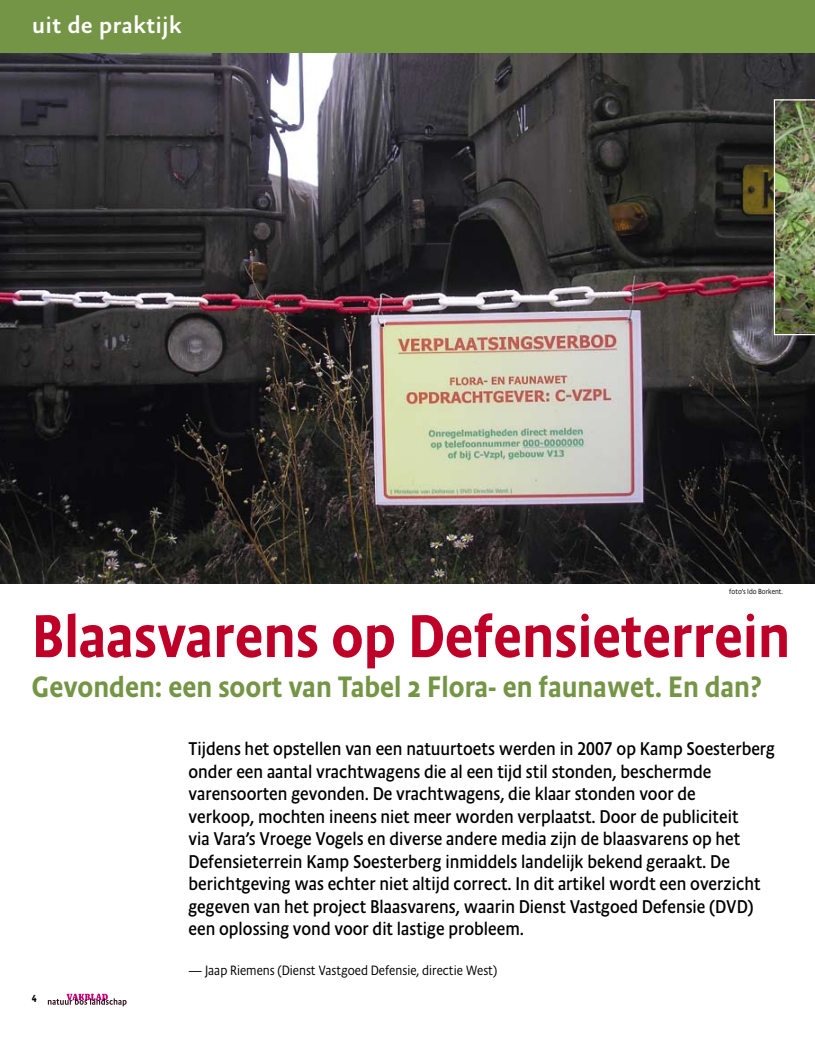
<style>
.page{position:relative;width:815px;height:1046px;background:#fff}
.page>*{position:absolute;margin:0;border:0;box-sizing:border-box;transform-origin:0 0}
.t1{font:500 61.25px "Absara Sans LF Head";color:#be0029}
.t2{font:500 30px "Absara Sans Head";color:#759546}
.t3{font:500 25px "Absara Sans TF";color:#fff}
.t4{font:18.75px/22.5px "Absara Sans TF Head";color:#000}
.t5{font:300 13.75px "Absara Sans TF Head";color:#000}
.t6{font:500 10.38px "Absara Sans TF Head";color:#000}
.t7{font:300 7.5px "Absara Sans LF Head";color:#000}
</style>
<div class="page">
<svg style="left:48px;top:993px;width:79px;height:13px"></svg>
<div style="left:0;top:0;width:815px;height:53px;background:#759546"></div>
<img style="left:0;top:53px;width:815px;height:530px">
<img style="left:774px;top:99px;width:41px;height:236px">
<h3 class="t3" style="left:32px;top:11px;width:151px">uit de praktijk</h3>
<p class="t7" style="left:729px;top:587px;width:55px">foto’s Ido Borkent.</p>
<h1 class="t1" style="left:32px;top:599px;width:760px">Blaasvarens op Defensieterrein</h1>
<h2 class="t2" style="left:32px;top:668px;width:731px">Gevonden: een soort van Tabel 2 Flora- en faunawet. En dan?</h2>
<p class="t6" style="left:32px;top:991px;width:6px">4</p>
<p class="t4" style="left:189px;top:737px;width:588px">Tijdens het opstellen van een natuurtoets werden in 2007 op Kamp Soesterberg onder een aantal vrachtwagens die al een tijd stil stonden, beschermde varensoorten gevonden. De vrachtwagens, die klaar stonden voor de<br>verkoop, mochten ineens niet meer worden verplaatst. Door de publiciteit<br>via Vara’s Vroege Vogels en diverse andere media zijn de blaasvarens op het Defensieterrein Kamp Soesterberg inmiddels landelijk bekend geraakt. De berichtgeving was echter niet altijd correct. In dit artikel wordt een overzicht gegeven van het project Blaasvarens, waarin Dienst Vastgoed Defensie (DVD) een oplossing vond voor dit lastige probleem.</p>
<p class="t5" style="left:189px;top:962px;width:310px">— Jaap Riemens (Dienst Vastgoed Defensie, directie West)</p>
</div>
